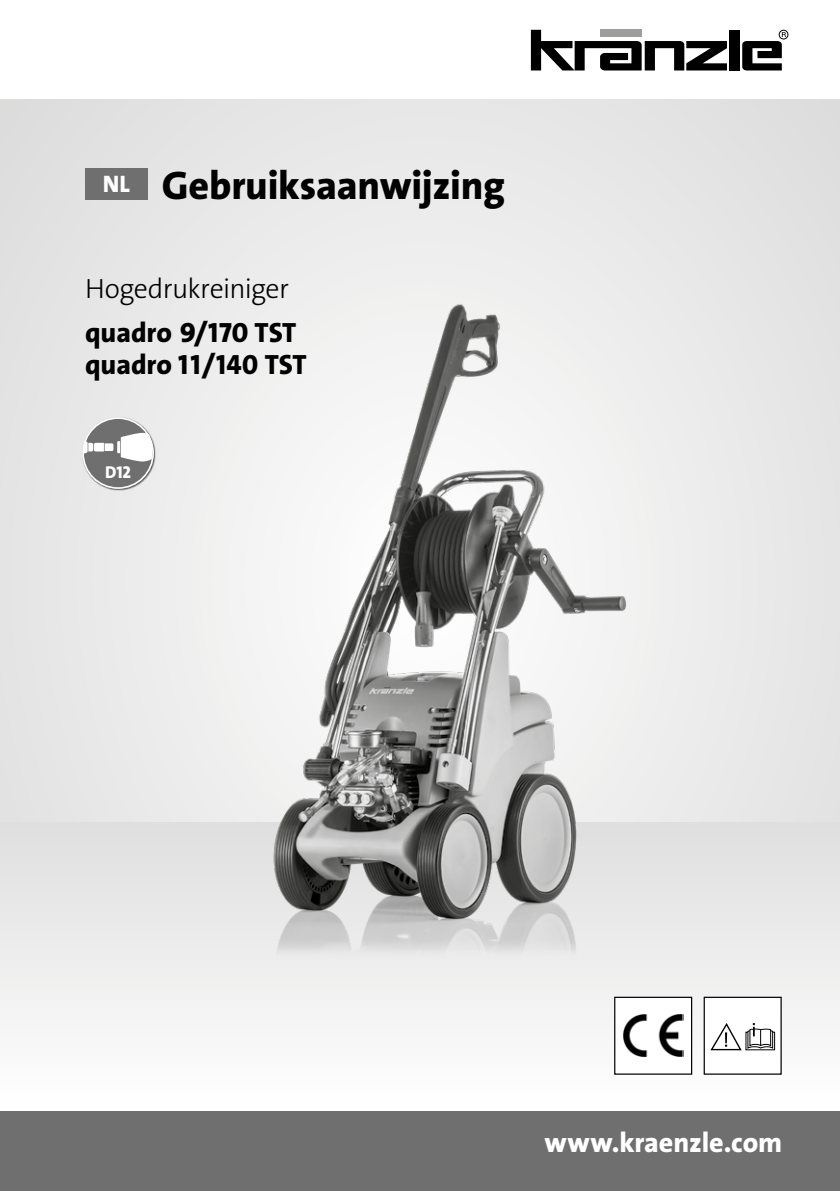
<style>
.page{position:relative;width:840px;height:1191px;background:#fff}
.page>*{position:absolute;margin:0;border:0;box-sizing:border-box;transform-origin:0 0}
.t1{font:40px "The Sans LP8 Ex Bld";letter-spacing:-.005em;color:#000}
.t2{font:28px/32px "The Sans LP8 Ex Bld";letter-spacing:-.005em;color:#000}
.t3{font:28px "The Sans LP8 Ex Bld";letter-spacing:-.005em;color:#fff}
.t4{font:28px "The Sans LP3 Lig";letter-spacing:-.02em;color:#000}
.t5{font:17.2px "The Sans LP8 Ex Bld";color:#fff}
</style>
<div class="page">
<div style="left:0;top:99px;width:839px;height:1092px;background:#e9e9e9"></div>
<div style="left:0;top:996px;width:839px;height:115px;background:#f9f9f9"></div>
<div style="left:0;top:1111px;width:839px;height:80px;background:#706f6f"></div>
<div style="left:614px;top:997px;width:77px;height:77px;background:#fff"></div>
<div style="left:613px;top:996px;width:78px;height:78px;border:1px solid #000"></div>
<img style="left:623px;top:1014px;width:60px;height:43px">
<div style="left:703px;top:997px;width:77px;height:77px;background:#fff"></div>
<div style="left:703px;top:996px;width:78px;height:78px;border:1px solid #000"></div>
<div style="left:745px;top:1031px;width:29px;height:19px;border:1px solid #000"></div>
<svg style="left:710px;top:1023px;width:62px;height:28px"></svg>
<div style="left:85px;top:168px;width:62px;height:31px;background:#706f6f"></div>
<svg style="left:530px;top:30px;width:196px;height:40px"></svg>
<div style="left:728px;top:30px;width:10px;height:40px;background:#000"></div>
<div style="left:778px;top:30px;width:9px;height:9px;border:1px solid #000;border-radius:50%"></div>
<svg style="left:742px;top:32px;width:43px;height:38px"></svg>
<div style="left:82px;top:417px;width:73px;height:73px;background:#000;opacity:.65"></div>
<div style="left:83px;top:418px;width:70px;height:70px;background:#706f6f;border-radius:50%"></div>
<div style="left:82px;top:417px;width:72px;height:72px;border:2px solid #fff;border-radius:50%"></div>
<svg style="left:84px;top:433px;width:69px;height:28px"></svg>
<img style="left:237px;top:304px;width:389px;height:646px">
<h1 class="t1" style="left:103px;top:160px;width:403px"><sup>NL</sup> Gebruiksaanwijzing</h1>
<p class="t4" style="left:85px;top:271px;width:205px">Hogedrukreiniger</p>
<p class="t2" style="left:85px;top:316px;width:223px">quadro 9/170 TST quadro 11/140 TST</p>
<p class="t5" style="left:105px;top:461px;width:28px">D12</p>
<p class="t3" style="left:544px;top:1124px;width:239px">www.kraenzle.com</p>
</div>
